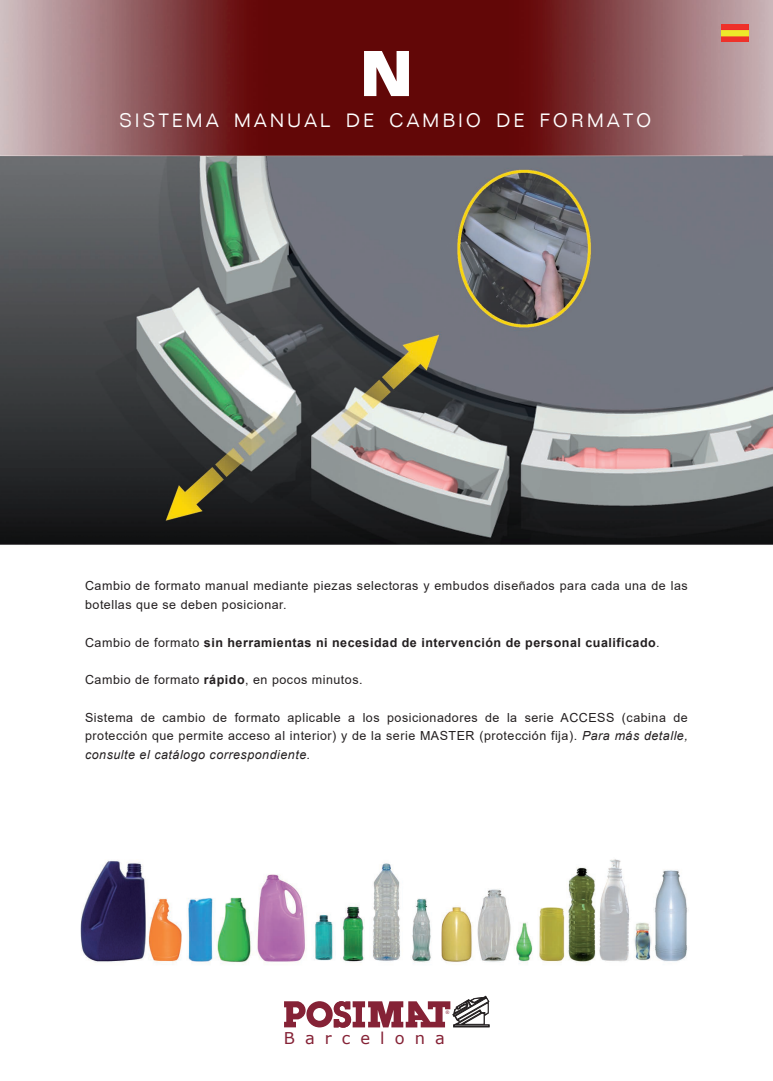
<style>
.page{position:relative;width:773px;height:1081px;background:#fff}
.page>*{position:absolute;margin:0;border:0;box-sizing:border-box;transform-origin:0 0}
.t1{font:700 62.5px "Layout S Si";color:#fff}
.t2{font:300 18.75px "Layout Light S Si";letter-spacing:.18em;color:#fff}
.t3{font:16.25px "Verdana";letter-spacing:.62em;color:#852236}
.t4{font:12.5px/18.8px "Arial";letter-spacing:.04em;color:#231f20}
.t5{font:700 12.5px "Arial";letter-spacing:.04em;color:#231f20}
.t6{font:4.75px "Arial";color:#852236}
.s1{font-weight:400}
.s2{font-weight:700}
.s3{font-style:italic}
</style>
<div class="page">
<img style="left:0;top:0;width:772px;height:1028px">
<img style="left:721px;top:25px;width:27px;height:16px">
<svg style="left:284px;top:995px;width:205px;height:32px"></svg>
<p class="t1" style="left:360px;top:35px;width:55px">N</p>
<p class="t2" style="left:119px;top:109px;width:533px">SISTEMA MANUAL DE CAMBIO DE FORMATO</p>
<p class="t4" style="left:85px;top:576px;width:604px">Cambio de formato manual mediante piezas selectoras y embudos diseñados para cada una de las botellas que se deben posicionar.</p>
<p class="t5" style="left:85px;top:633px;width:576px"><span class="s1">Cambio de formato</span> sin herramientas ni necesidad de intervención de personal cualificado<span class="s1">.</span></p>
<p class="t4" style="left:85px;top:670px;width:279px">Cambio de formato <span class="s2">rápido</span>, en pocos minutos.</p>
<p class="t4" style="left:85px;top:708px;width:604px;text-align:justify">Sistema de cambio de formato aplicable a los posicionadores de la serie ACCESS (cabina de protección que permite acceso al interior) y de la serie MASTER (protección fija). <span class="s3">Para más detalle, consulte el catálogo correspondiente.</span></p>
<p class="t6" style="left:445px;top:1009px;width:5px">®</p>
<p class="t3" style="left:284px;top:1027px;width:162px">Barcelona</p>
</div>
